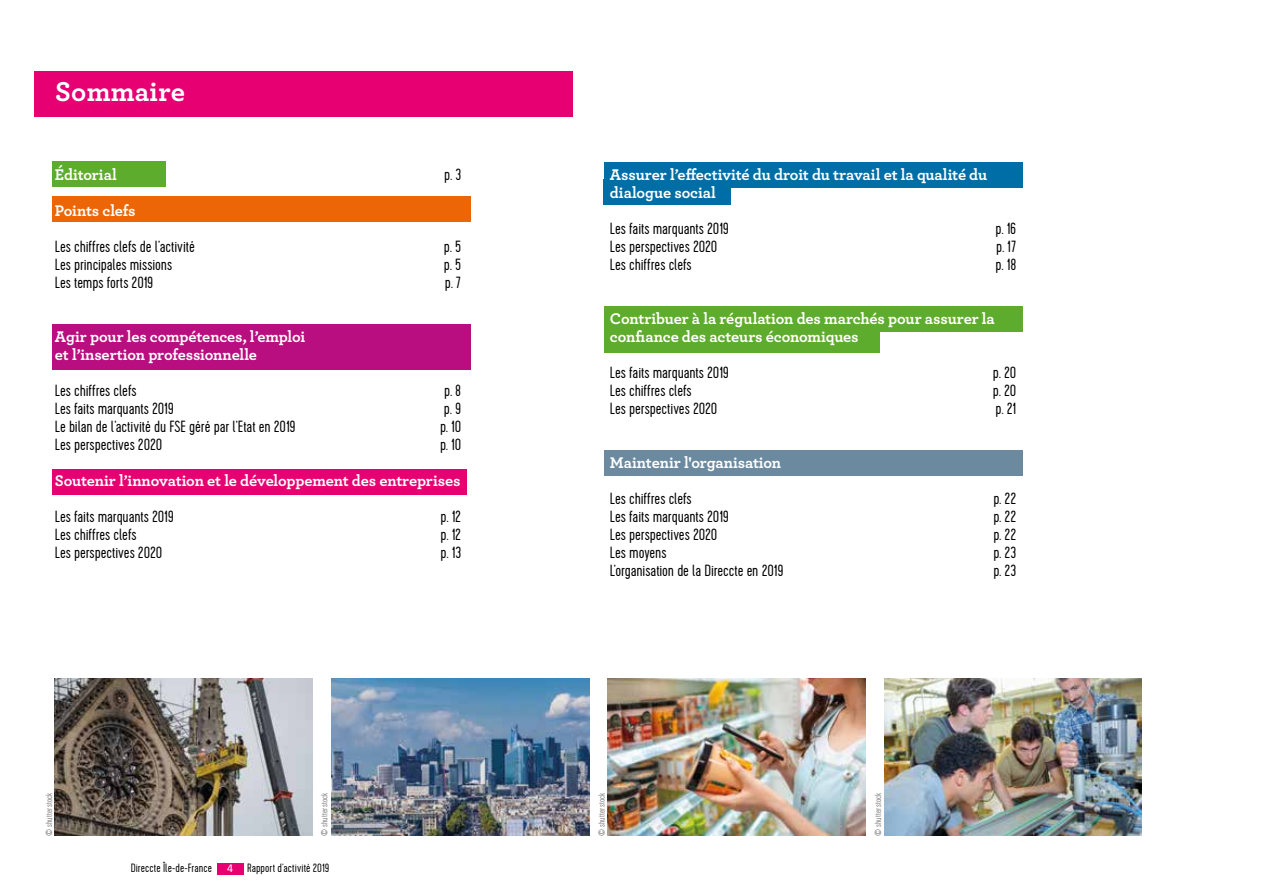
<style>
.page{position:relative;width:1263px;height:893px;background:#fff}
.page>*{position:absolute;margin:0;border:0;box-sizing:border-box;transform-origin:0 0}
.t1{font:700 28.5px "Archer Pro";letter-spacing:.01em;color:#fff}
.t2{font:300 16.2px "Cervo";letter-spacing:-.005em;color:#000}
.t3{font:700 16.2px/18px "Archer Pro";letter-spacing:-.01em;color:#fff}
.t4{font:300 12px "Cervo";letter-spacing:.005em;color:#000}
.t5{font:300 9px "Cervo";letter-spacing:.015em;color:#818080}
.s1{font-family:"Calibri";font-weight:400;color:#fff}
</style>
<div class="page">
<div style="left:217px;top:863px;width:26px;height:11px;background:#e60071"></div>
<div style="left:52px;top:162px;width:114px;height:25px;background:#5eac2e"></div>
<div style="left:52px;top:197px;width:419px;height:25px;background:#ec6608"></div>
<div style="left:604px;top:163px;width:418px;height:25px;background:#006ea6"></div>
<div style="left:604px;top:306px;width:418px;height:26px;background:#5eac2e"></div>
<div style="left:604px;top:327px;width:275px;height:25px;background:#5eac2e"></div>
<div style="left:604px;top:450px;width:418px;height:26px;background:#6b8a9f"></div>
<div style="left:604px;top:180px;width:127px;height:25px;background:#006ea6"></div>
<div style="left:52px;top:324px;width:419px;height:46px;background:#b80e80"></div>
<div style="left:52px;top:469px;width:414px;height:26px;background:#e60071"></div>
<div style="left:34px;top:71px;width:539px;height:46px;background:#e60071"></div>
<img style="left:55px;top:678px;width:258px;height:158px">
<img style="left:331px;top:678px;width:258px;height:158px">
<img style="left:608px;top:678px;width:257px;height:158px">
<img style="left:884px;top:678px;width:258px;height:158px">
<h1 class="t1" style="left:55px;top:69px;width:131px">Sommaire</h1>
<p class="t3" style="left:55px;top:165px;width:64px">Éditorial</p>
<p class="t2" style="left:444px;top:165px;width:19px">p. 3</p>
<p class="t3" style="left:55px;top:201px;width:82px">Points clefs</p>
<p class="t2" style="left:55px;top:237px;width:142px">Les chiffres clefs de l’activité</p>
<p class="t2" style="left:444px;top:237px;width:19px">p. 5</p>
<p class="t2" style="left:55px;top:255px;width:119px">Les principales missions</p>
<p class="t2" style="left:444px;top:255px;width:19px">p. 5</p>
<p class="t2" style="left:55px;top:273px;width:100px">Les temps forts 2019</p>
<p class="t2" style="left:445px;top:273px;width:18px">p. 7</p>
<p class="t3" style="left:55px;top:327px;width:252px">Agir pour les compétences, l’emploi et l’insertion professionnelle</p>
<p class="t2" style="left:55px;top:381px;width:83px">Les chiffres clefs</p>
<p class="t2" style="left:444px;top:381px;width:19px">p. 8</p>
<p class="t2" style="left:55px;top:399px;width:121px">Les faits marquants 2019</p>
<p class="t2" style="left:444px;top:399px;width:19px">p. 9</p>
<p class="t2" style="left:55px;top:417px;width:242px">Le bilan de l’activité du FSE géré par l’Etat en 2019</p>
<p class="t2" style="left:440px;top:417px;width:23px">p. 10</p>
<p class="t2" style="left:55px;top:435px;width:109px">Les perspectives 2020</p>
<p class="t2" style="left:440px;top:435px;width:23px">p. 10</p>
<p class="t3" style="left:55px;top:471px;width:407px">Soutenir l’innovation et le développement des entreprises</p>
<p class="t2" style="left:55px;top:507px;width:121px">Les faits marquants 2019</p>
<p class="t2" style="left:440px;top:507px;width:22px">p. 12</p>
<p class="t2" style="left:55px;top:525px;width:83px">Les chiffres clefs</p>
<p class="t2" style="left:440px;top:525px;width:22px">p. 12</p>
<p class="t2" style="left:55px;top:543px;width:109px">Les perspectives 2020</p>
<p class="t2" style="left:440px;top:543px;width:22px">p. 13</p>
<p class="t3" style="left:610px;top:165px;width:379px">Assurer l’effectivité du droit du travail et la qualité du dialogue social</p>
<p class="t2" style="left:610px;top:219px;width:121px">Les faits marquants 2019</p>
<p class="t2" style="left:995px;top:219px;width:22px">p. 16</p>
<p class="t2" style="left:610px;top:237px;width:109px">Les perspectives 2020</p>
<p class="t2" style="left:996px;top:237px;width:22px">p. 17</p>
<p class="t2" style="left:610px;top:255px;width:83px">Les chiffres clefs</p>
<p class="t2" style="left:996px;top:255px;width:22px">p. 18</p>
<p class="t3" style="left:610px;top:309px;width:386px">Contribuer à la régulation des marchés pour assurer la confiance des acteurs économiques</p>
<p class="t2" style="left:610px;top:363px;width:121px">Les faits marquants 2019</p>
<p class="t2" style="left:993px;top:363px;width:25px">p. 20</p>
<p class="t2" style="left:610px;top:381px;width:83px">Les chiffres clefs</p>
<p class="t2" style="left:993px;top:381px;width:25px">p. 20</p>
<p class="t2" style="left:610px;top:399px;width:109px">Les perspectives 2020</p>
<p class="t2" style="left:995px;top:399px;width:22px">p. 21</p>
<p class="t3" style="left:610px;top:453px;width:173px">Maintenir l'organisation</p>
<p class="t2" style="left:610px;top:489px;width:83px">Les chiffres clefs</p>
<p class="t2" style="left:993px;top:489px;width:24px">p. 22</p>
<p class="t2" style="left:610px;top:507px;width:121px">Les faits marquants 2019</p>
<p class="t2" style="left:993px;top:507px;width:24px">p. 22</p>
<p class="t2" style="left:610px;top:525px;width:109px">Les perspectives 2020</p>
<p class="t2" style="left:993px;top:525px;width:24px">p. 22</p>
<p class="t2" style="left:610px;top:543px;width:58px">Les moyens</p>
<p class="t2" style="left:993px;top:543px;width:24px">p. 23</p>
<p class="t2" style="left:610px;top:561px;width:175px">L’organisation de la Direccte en 2019</p>
<p class="t2" style="left:993px;top:561px;width:24px">p. 23</p>
<p class="t5" style="left:44px;top:836px;width:45px;rotate:-90deg">© shutterstock</p>
<p class="t5" style="left:320px;top:836px;width:45px;rotate:-90deg">© shutterstock</p>
<p class="t5" style="left:597px;top:836px;width:45px;rotate:-90deg">© shutterstock</p>
<p class="t5" style="left:873px;top:836px;width:45px;rotate:-90deg">© shutterstock</p>
<p class="t4" style="left:131px;top:861px;width:200px">Direccte Île-de-France <span class="s1">4</span> Rapport d’activité 2019</p>
</div>
